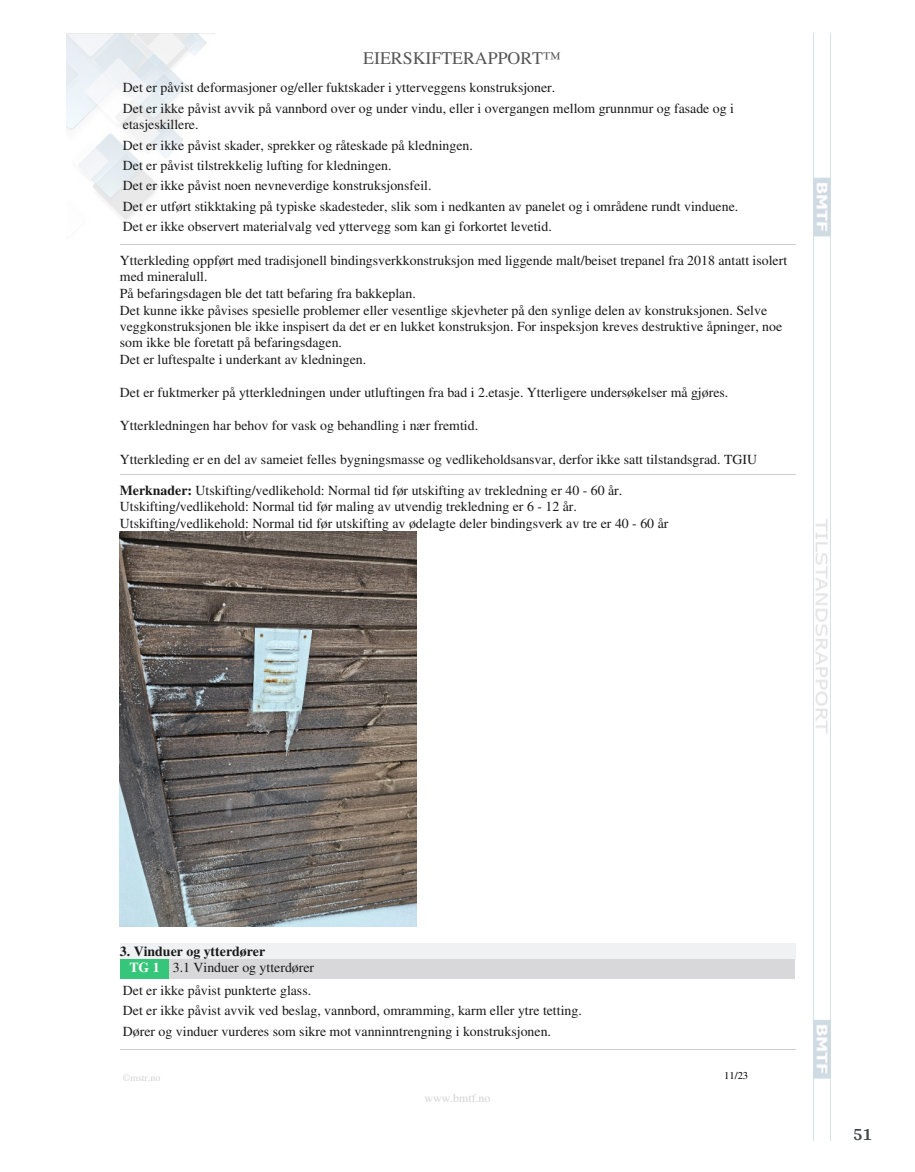
<style>
.page{position:relative;width:915px;height:1172px;background:#fff}
.page>*{position:absolute;margin:0;border:0;box-sizing:border-box;transform-origin:0 0}
.t1{font:700 18px "Arya";color:#414749}
.t2{font:17.85px "Times";color:#575757}
.t3{font:13.8px/16.5px "Times";color:#191919}
.t4{font:11.85px "Times";color:#d2d3d4}
.t5{font:10.5px "Times";color:#000}
.t6{font:9.9px "Times";color:#d2d3d4}
.s1{font-weight:700}
.s2{font-weight:700;color:#fff}
</style>
<div class="page">
<img style="left:66px;top:33px;width:149px;height:188px">
<img style="left:813px;top:33px;width:17px;height:1107px">
<hr style="left:120px;top:245px;width:674px;height:1px;background:#ccc">
<hr style="left:120px;top:474px;width:674px;height:1px;background:#ccc">
<img style="left:120px;top:531px;width:296px;height:395px">
<div style="left:120px;top:943px;width:674px;height:16px;background:#eff1f2"></div>
<div style="left:120px;top:959px;width:49px;height:20px;background:#36c67a"></div>
<div style="left:169px;top:959px;width:625px;height:20px;background:#d8d8da"></div>
<hr style="left:120px;top:1049px;width:674px;height:1px;background:#ccc">
<p class="t2" style="left:363px;top:48px;width:199px">EIERSKIFTERAPPORT™</p>
<p class="t3" style="left:123px;top:77px;width:612px;line-height:20.4px">Det er påvist deformasjoner og/eller fuktskader i ytterveggens konstruksjoner.<br>Det er ikke påvist avvik på vannbord over og under vindu, eller i overgangen mellom grunnmur og fasade og i</p>
<p class="t3" style="left:123px;top:114px;width:616px;line-height:20.4px">etasjeskillere.<br>Det er ikke påvist skader, sprekker og råteskade på kledningen.<br>Det er påvist tilstrekkelig lufting for kledningen.<br>Det er ikke påvist noen nevneverdige konstruksjonsfeil.<br>Det er utført stikktaking på typiske skadesteder, slik som i nedkanten av panelet og i områdene rundt vinduene.<br>Det er ikke observert materialvalg ved yttervegg som kan gi forkortet levetid.</p>
<p class="t3" style="left:120px;top:252px;width:668px">Ytterkleding oppført med tradisjonell bindingsverkkonstruksjon med liggende malt/beiset trepanel fra 2018 antatt isolert med mineralull.<br>På befaringsdagen ble det tatt befaring fra bakkeplan.<br>Det kunne ikke påvises spesielle problemer eller vesentlige skjevheter på den synlige delen av konstruksjonen. Selve veggkonstruksjonen ble ikke inspisert da det er en lukket konstruksjon. For inspeksjon kreves destruktive åpninger, noe som ikke ble foretatt på befaringsdagen.<br>Det er luftespalte i underkant av kledningen.</p>
<p class="t3" style="left:120px;top:384px;width:609px">Det er fuktmerker på ytterkledningen under utluftingen fra bad i 2.etasje. Ytterligere undersøkelser må gjøres.</p>
<p class="t3" style="left:120px;top:417px;width:359px">Ytterkledningen har behov for vask og behandling i nær fremtid.</p>
<p class="t3" style="left:120px;top:450px;width:638px">Ytterkleding er en del av sameiet felles bygningsmasse og vedlikeholdsansvar, derfor ikke satt tilstandsgrad. TGIU</p>
<p class="t3" style="left:120px;top:481px;width:550px"><span class="s1">Merknader:</span> Utskifting/vedlikehold: Normal tid før utskifting av trekledning er 40 - 60 år.<br>Utskifting/vedlikehold: Normal tid før maling av utvendig trekledning er 6 - 12 år.<br>Utskifting/vedlikehold: Normal tid før utskifting av ødelagte deler bindingsverk av tre er 40 - 60 år</p>
<p class="t3" style="left:129px;top:943px;width:186px;text-indent:-10px"><span class="s1">3. Vinduer og ytterdører<br></span><span class="s2">TG 1</span> 3.1 Vinduer og ytterdører</p>
<p class="t3" style="left:123px;top:980px;width:460px;line-height:20.4px">Det er ikke påvist punkterte glass.<br>Det er ikke påvist avvik ved beslag, vannbord, omramming, karm eller ytre tetting.<br>Dører og vinduer vurderes som sikre mot vanninntrengning i konstruksjonen.</p>
<p class="t6" style="left:123px;top:1071px;width:39px">©mstr.no</p>
<p class="t4" style="left:424px;top:1091px;width:67px">www.bmtf.no</p>
<p class="t5" style="left:724px;top:1070px;width:25px">11/23</p>
<h1 class="t1" style="left:852px;top:1123px;width:21px">51</h1>
</div>
